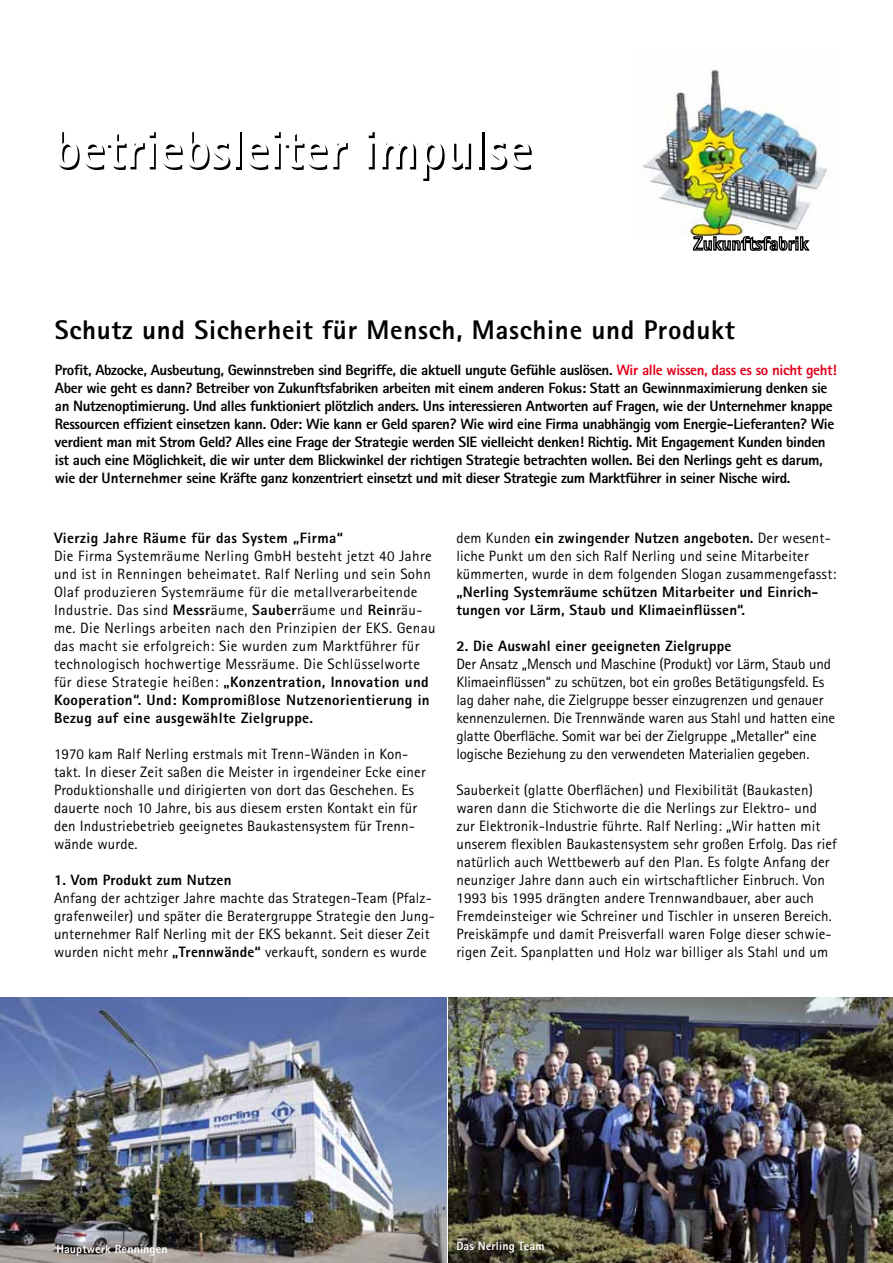
<style>
.page{position:relative;width:893px;height:1263px;background:#fff}
.page>*{position:absolute;margin:0;border:0;box-sizing:border-box;transform-origin:0 0}
.t1{font:800 54px "Agfa Rotis Sans Serif";color:#000}
.t2{font:800 27px "Agfa Rotis Sans Serif";letter-spacing:.025em;color:#000}
.t3{font:15px/18px "Agfa Rotis Sans Serif";letter-spacing:.01em;color:#000}
.t4{font:800 15px/18px "Agfa Rotis Sans Serif";letter-spacing:-.025em;color:#000}
.t5{font:15px/18px "Agfa Rotis Sans Serif";letter-spacing:-.01em;color:#000}
.t6{font:800 15px/18px "Agfa Rotis Sans Serif";letter-spacing:.01em;color:#000}
.t7{font:800 15px "Agfa Rotis Sans Serif";letter-spacing:.025em;color:#000}
.t8{font:800 12px "Agfa Rotis Sans Serif";letter-spacing:.01em;color:#fff}
.s1{color:#e2001a}
.s2{font-weight:800}
</style>
<div class="page">
<img style="left:642px;top:65px;width:185px;height:170px">
<svg style="left:692px;top:235px;width:118px;height:16px"></svg>
<img style="left:0;top:997px;width:446px;height:266px">
<img style="left:448px;top:997px;width:445px;height:266px">
<h1 class="t1" style="left:55px;top:117px;width:480px">betriebsleiter impulse</h1>
<h2 class="t2" style="left:55px;top:313px;width:681px">Schutz und Sicherheit für Mensch, Maschine und Produkt</h2>
<p class="t4" style="left:55px;top:361px;width:784px">Profit, Abzocke, Ausbeutung, Gewinnstreben sind Begriffe, die aktuell ungute Gefühle auslösen. <span class="s1">Wir alle wissen, dass es so nicht geht!<br></span>Aber wie geht es dann? Betreiber von Zukunftsfabriken arbeiten mit einem anderen Fokus: Statt an Gewinnmaximierung denken sie an Nutzenoptimierung. Und alles funktioniert plötzlich anders. Uns interessieren Antworten auf Fragen, wie der Unternehmer knappe Ressourcen effizient einsetzen kann. Oder: Wie kann er Geld sparen? Wie wird eine Firma unabhängig vom Energie-Lieferanten? Wie verdient man mit Strom Geld? Alles eine Frage der Strategie werden SIE vielleicht denken! Richtig. Mit Engagement Kunden binden ist auch eine Möglichkeit, die wir unter dem Blickwinkel der richtigen Strategie betrachten wollen. Bei den Nerlings geht es darum, wie der Unternehmer seine Kräfte ganz konzentriert einsetzt und mit dieser Strategie zum Marktführer in seiner Nische wird.</p>
<p class="t7" style="left:54px;top:529px;width:291px">Vierzig Jahre Räume für das System „Firma“</p>
<p class="t3" style="left:54px;top:547px;width:383px">Die Firma Systemräume Nerling GmbH besteht jetzt 40 Jahre und ist in Renningen beheimatet. Ralf Nerling und sein Sohn Olaf produzieren Systemräume für die metallverarbeitende Industrie. Das sind <span class="s2">Messr</span>äume, <span class="s2">Sauber</span>räume und <span class="s2">Rein</span>räu&shy;me. Die Nerlings arbeiten nach den Prinzipien der EKS. Genau das macht sie erfolgreich: Sie wurden zum Marktführer für technologisch hochwertige Messräume. Die Schlüsselworte für diese Strategie heißen: <span class="s2">„Konzentration, Innovation und Kooperation“. Und: Kompromißlose Nutzenorientierung in Bezug auf eine ausgewählte Zielgruppe.</span></p>
<p class="t3" style="left:54px;top:745px;width:373px">1970 kam Ralf Nerling erstmals mit Trenn-Wänden in Kon&shy;takt. In dieser Zeit saßen die Meister in irgendeiner Ecke einer Produktionshalle und dirigierten von dort das Geschehen. Es dauerte noch 10 Jahre, bis aus diesem ersten Kontakt ein für den Industriebetrieb geeignetes Baukastensystem für Trenn&shy;wände wurde.</p>
<p class="t6" style="left:54px;top:871px;width:179px">1. Vom Produkt zum Nutzen</p>
<p class="t3" style="left:54px;top:889px;width:382px">Anfang der achtziger Jahre machte das Strategen-Team (Pfalz&shy;grafenweiler) und später die Beratergruppe Strategie den Jung&shy;unternehmer Ralf Nerling mit der EKS bekannt. Seit dieser Zeit wurden nicht mehr <span class="s2">„Trennwände“</span> verkauft, sondern es wurde</p>
<p class="t3" style="left:456px;top:529px;width:381px">dem Kunden <span class="s2">ein zwingender Nutzen angeboten.</span> Der wesent&shy;liche Punkt um den sich Ralf Nerling und seine Mitarbeiter kümmerten, wurde in dem folgenden Slogan zusammengefasst:</p>
<p class="t6" style="left:456px;top:583px;width:364px">„Nerling Systemräume schützen Mitarbeiter und Einrich&shy;tungen vor Lärm, Staub und Klimaeinflüssen“.</p>
<p class="t6" style="left:456px;top:637px;width:277px">2. Die Auswahl einer geeigneten Zielgruppe</p>
<p class="t5" style="left:456px;top:655px;width:380px">Der Ansatz „Mensch und Maschine (Produkt) vor Lärm, Staub und Klimaeinflüssen“ zu schützen, bot ein großes Betätigungsfeld. Es lag daher nahe, die Zielgruppe besser einzugrenzen und genauer kennenzulernen. Die Trennwände waren aus Stahl und hatten eine glatte Oberfläche. Somit war bei der Zielgruppe „Metaller“ eine logische Beziehung zu den verwendeten Materialien gegeben.</p>
<p class="t3" style="left:456px;top:781px;width:382px">Sauberkeit (glatte Oberflächen) und Flexibilität (Baukasten) waren dann die Stichworte die die Nerlings zur Elektro- und zur Elektronik-Industrie führte. Ralf Nerling: „Wir hatten mit unserem flexiblen Baukastensystem sehr großen Erfolg. Das rief natürlich auch Wettbewerb auf den Plan. Es folgte Anfang der neunziger Jahre dann auch ein wirtschaftlicher Einbruch. Von 1993 bis 1995 drängten andere Trennwandbauer, aber auch Fremdeinsteiger wie Schreiner und Tischler in unseren Bereich.<br>Preiskämpfe und damit Preisverfall waren Folge dieser schwie&shy;rigen Zeit. Spanplatten und Holz war billiger als Stahl und um</p>
<p class="t8" style="left:56px;top:1241px;width:113px">Hauptwerk Renningen</p>
<p class="t8" style="left:456px;top:1239px;width:90px">Das Nerling Team</p>
</div>
